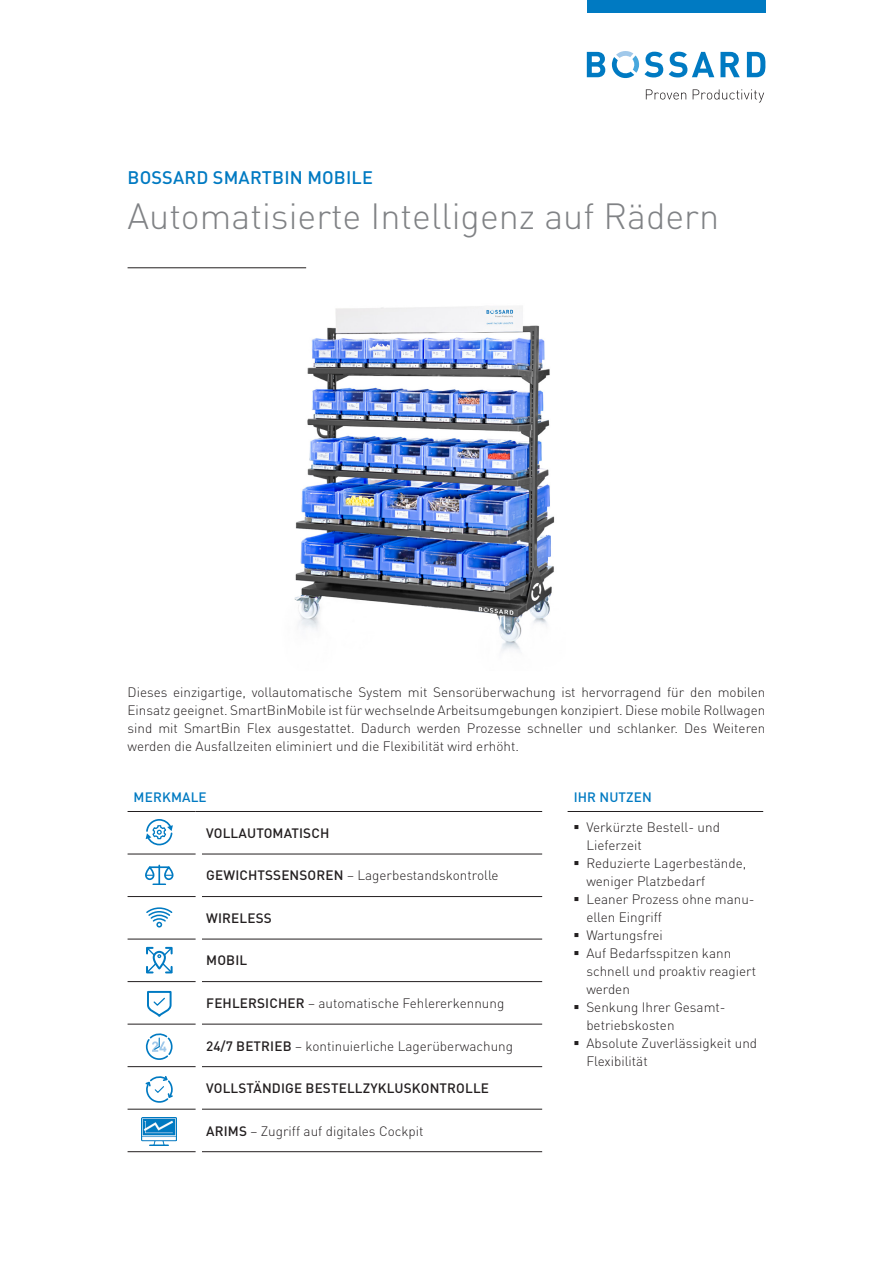
<style>
.page{position:relative;width:893px;height:1263px;background:#fff}
.page>*{position:absolute;margin:0;border:0;box-sizing:border-box;transform-origin:0 0}
.Haupttitel{font:300 36px "DINOT";color:#808285}
.Thema{font:500 18px "DINOT";letter-spacing:.01em;color:#007ac2}
.Lauftext{font:300 13.5px/18px "DINOT";color:#231f20}
.DINOT_med_100s_8_10{font:300 13.5px "DINOT";color:#231f20}
.DINOT_med_100s_8_10-2{font:500 13.5px "DINOT";letter-spacing:.01em;color:#231f20}
.DINOT_med_100s_8_10-3{font:500 13.5px "DINOT";letter-spacing:.01em;color:#007ac2}
.s1{font-weight:500}
</style>
<div class="page">
<svg style="left:646px;top:89px;width:40px;height:11px"></svg>
<svg style="left:693px;top:89px;width:71px;height:13px"></svg>
<svg style="left:587px;top:52px;width:18px;height:25px"></svg>
<svg style="left:669px;top:52px;width:45px;height:25px"></svg>
<svg style="left:720px;top:52px;width:20px;height:25px"></svg>
<svg style="left:747px;top:52px;width:18px;height:25px"></svg>
<svg style="left:612px;top:51px;width:51px;height:28px"></svg>
<img style="left:257px;top:267px;width:298px;height:384px">
<div style="left:587px;top:0;width:178px;height:13px;background:#007ac2"></div>
<hr style="left:202px;top:811px;width:340px;height:1px;background:#231f20">
<hr style="left:202px;top:854px;width:340px;height:1px;background:#231f20">
<hr style="left:202px;top:896px;width:340px;height:1px;background:#231f20">
<hr style="left:202px;top:939px;width:340px;height:1px;background:#231f20">
<hr style="left:202px;top:981px;width:340px;height:1px;background:#231f20">
<hr style="left:202px;top:1024px;width:340px;height:1px;background:#231f20">
<hr style="left:202px;top:1066px;width:340px;height:1px;background:#231f20">
<hr style="left:202px;top:1109px;width:340px;height:1px;background:#231f20">
<hr style="left:128px;top:854px;width:68px;height:1px;background:#231f20">
<hr style="left:128px;top:1066px;width:68px;height:1px;background:#231f20">
<hr style="left:128px;top:896px;width:68px;height:1px;background:#231f20">
<hr style="left:128px;top:939px;width:68px;height:1px;background:#231f20">
<hr style="left:128px;top:1109px;width:68px;height:1px;background:#231f20">
<hr style="left:128px;top:1151px;width:68px;height:1px;background:#231f20">
<hr style="left:128px;top:811px;width:68px;height:1px;background:#231f20">
<hr style="left:128px;top:981px;width:68px;height:1px;background:#231f20">
<hr style="left:128px;top:1024px;width:68px;height:1px;background:#231f20">
<hr style="left:202px;top:1151px;width:340px;height:1px;background:#231f20">
<hr style="left:128px;top:267px;width:178px;height:1px;background:#231f20">
<hr style="left:568px;top:811px;width:195px;height:1px;background:#231f20">
<svg style="left:146px;top:907px;width:27px;height:20px"></svg>
<svg style="left:146px;top:947px;width:27px;height:26px"></svg>
<svg style="left:147px;top:990px;width:25px;height:27px"></svg>
<svg style="left:147px;top:1033px;width:26px;height:27px"></svg>
<svg style="left:145px;top:1076px;width:28px;height:27px"></svg>
<img style="left:142px;top:1117px;width:35px;height:28px">
<svg style="left:146px;top:819px;width:27px;height:27px"></svg>
<div style="left:145px;top:866px;width:9px;height:14px;border:2px solid #007ac2;border-radius:4px"></div>
<svg style="left:146px;top:865px;width:27px;height:20px"></svg>
<p class="Thema" style="left:128px;top:165px;width:247px">BOSSARD SMARTBIN MOBILE</p>
<p class="Haupttitel" style="left:128px;top:191px;width:593px">Automatisierte Intelligenz auf Rädern</p>
<p class="Lauftext" style="left:128px;top:682px;width:639px;text-align:justify">Dieses einzigartige, vollautomatische System mit Sensorüberwachung ist hervorragend für den mobilen Einsatz geeignet. SmartBinMobile ist für wechselnde Arbeitsumgebungen konzipiert. Diese mobile Rollwagen sind mit SmartBin Flex ausgestattet. Dadurch werden Prozesse schneller und schlanker. Des Weiteren werden die Ausfallzeiten eliminiert und die Flexibilität wird erhöht.</p>
<p class="DINOT_med_100s_8_10-3" style="left:134px;top:788px;width:75px">MERKMALE</p>
<p class="DINOT_med_100s_8_10-2" style="left:206px;top:824px;width:125px">VOLLAUTOMATISCH</p>
<p class="DINOT_med_100s_8_10" style="left:206px;top:866px;width:294px"><span class="s1">GEWICHTSSENSOREN</span> – Lagerbestandskontrolle</p>
<p class="DINOT_med_100s_8_10-2" style="left:206px;top:909px;width:67px">WIRELESS</p>
<p class="DINOT_med_100s_8_10-2" style="left:206px;top:951px;width:42px">MOBIL</p>
<p class="DINOT_med_100s_8_10" style="left:206px;top:994px;width:300px"><span class="s1">FEHLERSICHER</span> – automatische Fehlererkennung</p>
<p class="DINOT_med_100s_8_10" style="left:206px;top:1036px;width:308px"><span class="s1">24/7 BETRIEB</span> – kontinuierliche Lagerüberwachung</p>
<p class="DINOT_med_100s_8_10-2" style="left:206px;top:1079px;width:284px">VOLLSTÄNDIGE BESTELLZYKLUSKONTROLLE</p>
<p class="DINOT_med_100s_8_10" style="left:206px;top:1121px;width:219px"><span class="s1">ARIMS</span> – Zugriff auf digitales Cockpit</p>
<p class="DINOT_med_100s_8_10-3" style="left:574px;top:788px;width:80px">IHR NUTZEN</p>
<p class="Lauftext" style="left:586px;top:817px;width:135px;text-indent:-13px">▪ Verkürzte Bestell- und<br>Lieferzeit</p>
<p class="Lauftext" style="left:586px;top:853px;width:161px;text-indent:-13px">▪ Reduzierte Lagerbestände, weniger Platzbedarf</p>
<p class="Lauftext" style="left:586px;top:889px;width:170px;text-indent:-13px">▪ Leaner Prozess ohne manu&shy;ellen Eingriff</p>
<p class="Lauftext" style="left:574px;top:925px;width:91px">▪ Wartungsfrei</p>
<p class="Lauftext" style="left:586px;top:943px;width:171px;text-indent:-13px">▪ Auf Bedarfsspitzen kann schnell und proaktiv reagiert werden</p>
<p class="Lauftext" style="left:586px;top:997px;width:139px;text-indent:-13px">▪ Senkung Ihrer Gesamt&shy;betriebskosten</p>
<p class="Lauftext" style="left:586px;top:1033px;width:172px;text-indent:-13px">▪ Absolute Zuverlässigkeit und<br>Flexibilität</p>
</div>
